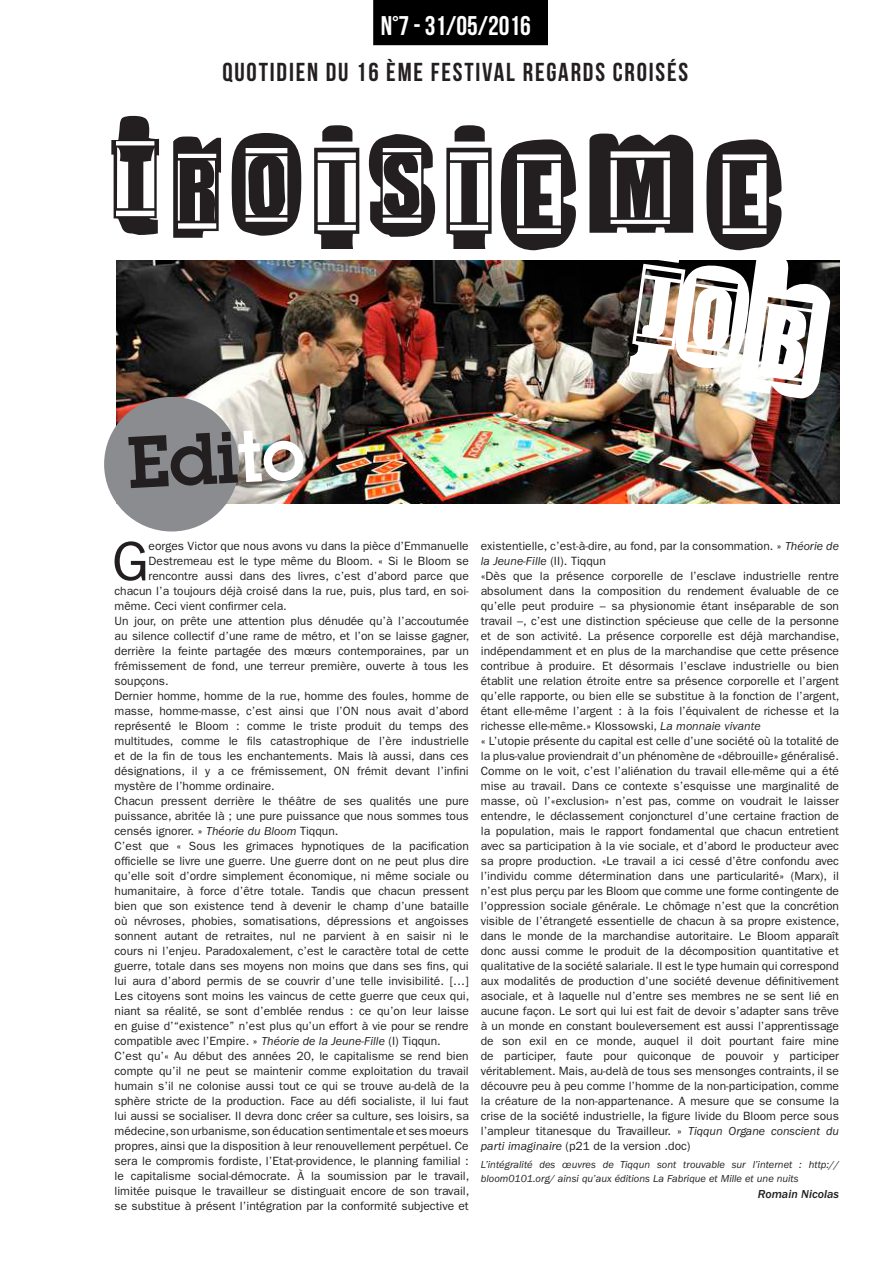
<style>
.page{position:relative;width:893px;height:1263px;background:#fff}
.page>*{position:absolute;margin:0;border:0;box-sizing:border-box;transform-origin:0 0}
.t1{font:140.25px "Redherring";color:#231f20}
.t2{font:600 71.55px "Lubalin Graph";color:#231f20}
.t3{font:55.8px "Franklin Gothic";color:#231f20}
.t4{font:27px "Bebas Neue";color:#fff}
.t5{font:25.95px "Bebas Neue";letter-spacing:.07em;color:#231f20}
.t6{font:12px/15px "Franklin Gothic";color:#231f20;text-align:justify}
.t7{font:italic 500 12px "Franklin Gothic";color:#231f20}
.t8{font:italic 10.5px/13.5px "Franklin Gothic";color:#231f20}
.s1{color:#fff}
.s2{font-style:italic}
</style>
<div class="page">
<div style="left:373px;top:0;width:175px;height:45px;background:#000"></div>
<img style="left:117px;top:260px;width:723px;height:244px">
<div style="left:104px;top:397px;width:135px;height:134px;background:#8a8c8f;border-radius:50%"></div>
<img style="left:628px;top:260px;width:207px;height:141px">
<p class="t4" style="left:381px;top:11px;width:152px">N°7 - 31/05/2016</p>
<p class="t5" style="left:222px;top:57px;width:467px">QUOTIDIEN DU 16 ÈME FESTIVAL REGARDS CROISÉS</p>
<p class="t1" style="left:107px;top:114px;width:683px">TROISIeMe</p>
<p class="t2" style="left:126px;top:415px;width:178px;rotate:-3deg">Edi<span class="s1">to</span></p>
<p class="t3" style="left:112px;top:529px;width:38px">G</p>
<p class="t6" style="left:149px;top:538px;width:322px">eorges Victor que nous avons vu dans la pièce d’Emmanuelle</p>
<p class="t6" style="left:149px;top:553px;width:322px">Destremeau est le type même du Bloom. « Si le Bloom se</p>
<p class="t6" style="left:149px;top:568px;width:322px">rencontre aussi dans des livres, c’est d’abord parce que</p>
<p class="t6" style="left:115px;top:583px;width:356px">chacun l’a toujours déjà croisé dans la rue, puis, plus tard, en soi-</p>
<p class="t6" style="left:115px;top:598px;width:174px">même. Ceci vient confirmer cela.</p>
<p class="t6" style="left:115px;top:613px;width:356px">Un jour, on prête une attention plus dénudée qu’à l’accoutumée au silence collectif d’une rame de métro, et l’on se laisse gagner, derrière la feinte partagée des mœurs contemporaines, par un frémissement de fond, une terreur première, ouverte à tous les soupçons.</p>
<p class="t6" style="left:115px;top:688px;width:356px">Dernier homme, homme de la rue, homme des foules, homme de masse, homme-masse, c’est ainsi que l’ON nous avait d’abord représenté le Bloom : comme le triste produit du temps des multitudes, comme le fils catastrophique de l’ère industrielle et de la fin de tous les enchantements. Mais là aussi, dans ces désignations, il y a ce frémissement, ON frémit devant l’infini mystère de l’homme ordinaire.</p>
<p class="t6" style="left:115px;top:793px;width:356px">Chacun pressent derrière le théâtre de ses qualités une pure puissance, abritée là ; une pure puissance que nous sommes tous censés ignorer. » <span class="s2">Théorie du Bloom</span> Tiqqun.</p>
<p class="t6" style="left:115px;top:838px;width:356px">C’est que « Sous les grimaces hypnotiques de la pacification officielle se livre une guerre. Une guerre dont on ne peut plus dire qu’elle soit d’ordre simplement économique, ni même sociale ou humanitaire, à force d’être totale. Tandis que chacun pressent bien que son existence tend à devenir le champ d’une bataille où névroses, phobies, somatisations, dépressions et angoisses sonnent autant de retraites, nul ne parvient à en saisir ni le cours ni l’enjeu. Paradoxalement, c’est le caractère total de cette guerre, totale dans ses moyens non moins que dans ses fins, qui lui aura d’abord permis de se couvrir d’une telle invisibilité. […] Les citoyens sont moins les vaincus de cette guerre que ceux qui, niant sa réalité, se sont d’emblée rendus : ce qu’on leur laisse en guise d’“existence” n’est plus qu’un effort à vie pour se rendre compatible avec l’Empire. » <span class="s2">Théorie de la Jeune-Fille</span> (I) Tiqqun.</p>
<p class="t6" style="left:115px;top:1048px;width:356px">C’est qu’« Au début des années 20, le capitalisme se rend bien compte qu’il ne peut se maintenir comme exploitation du travail humain s’il ne colonise aussi tout ce qui se trouve au-delà de la sphère stricte de la production. Face au défi socialiste, il lui faut lui aussi se socialiser. Il devra donc créer sa culture, ses loisirs, sa médecine, son urbanisme, son éducation sentimentale et ses moeurs propres, ainsi que la disposition à leur renouvellement perpétuel. Ce sera le compromis fordiste, l’Etat-providence, le planning familial : le capitalisme social-démocrate. À la soumission par le travail, limitée puisque le travailleur se distinguait encore de son travail, se substitue à présent l’intégration par la conformité subjective et</p>
<p class="t6" style="left:481px;top:538px;width:360px">existentielle, c’est-à-dire, au fond, par la consommation. » <span class="s2">Théorie de la Jeune-Fille</span> (II). Tiqqun</p>
<p class="t6" style="left:481px;top:568px;width:360px">«Dès que la présence corporelle de l’esclave industrielle rentre absolument dans la composition du rendement évaluable de ce qu’elle peut produire – sa physionomie étant inséparable de son travail –, c’est une distinction spécieuse que celle de la personne et de son activité. La présence corporelle est déjà marchandise, indépendamment et en plus de la marchandise que cette présence contribue à produire. Et désormais l’esclave industrielle ou bien établit une relation étroite entre sa présence corporelle et l’argent qu’elle rapporte, ou bien elle se substitue à la fonction de l’argent, étant elle-même l’argent : à la fois l’équivalent de richesse et la richesse elle-même.» Klossowski, <span class="s2">La monnaie vivante</span></p>
<p class="t6" style="left:481px;top:733px;width:360px">« L’utopie présente du capital est celle d’une société où la totalité de la plus-value proviendrait d’un phénomène de «débrouille» généralisé.<br>Comme on le voit, c’est l’aliénation du travail elle-même qui a été mise au travail. Dans ce contexte s’esquisse une marginalité de masse, où l’«exclusion» n’est pas, comme on voudrait le laisser entendre, le déclassement conjoncturel d’une certaine fraction de la population, mais le rapport fondamental que chacun entretient avec sa participation à la vie sociale, et d’abord le producteur avec sa propre production. «Le travail a ici cessé d’être confondu avec l’individu comme détermination dans une particularité» (Marx), il n’est plus perçu par les Bloom que comme une forme contingente de l’oppression sociale générale. Le chômage n’est que la concrétion visible de l’étrangeté essentielle de chacun à sa propre existence, dans le monde de la marchandise autoritaire. Le Bloom apparaît donc aussi comme le produit de la décomposition quantitative et qualitative de la société salariale. Il est le type humain qui correspond aux modalités de production d’une société devenue définitivement asociale, et à laquelle nul d’entre ses membres ne se sent lié en aucune façon. Le sort qui lui est fait de devoir s’adapter sans trêve à un monde en constant bouleversement est aussi l’apprentissage de son exil en ce monde, auquel il doit pourtant faire mine de participer, faute pour quiconque de pouvoir y participer véritablement. Mais, au-delà de tous ses mensonges contraints, il se découvre peu à peu comme l’homme de la non-participation, comme la créature de la non-appartenance. A mesure que se consume la crise de la société industrielle, la figure livide du Bloom perce sous l’ampleur titanesque du Travailleur. » <span class="s2">Tiqqun Organe conscient du parti imaginaire</span> (p21 de la version .doc)</p>
<p class="t8" style="left:481px;top:1158px;width:360px">L’intégralité des œuvres de Tiqqun sont trouvable sur l’internet : http:// bloom0101.org/ ainsi qu’aux éditions La Fabrique et Mille et une nuits</p>
<p class="t7" style="left:758px;top:1187px;width:83px">Romain Nicolas</p>
</div>
